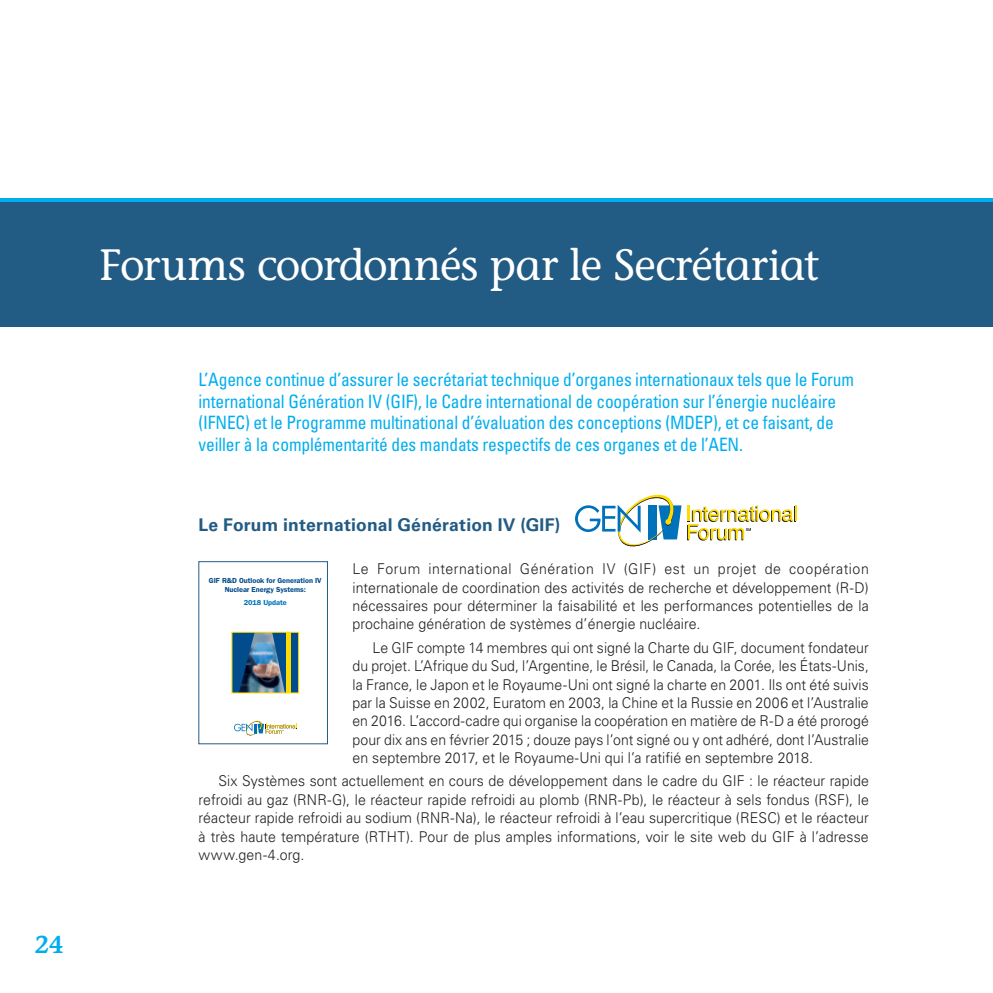
<style>
.page{position:relative;width:993px;height:993px;background:#fff}
.page>*{position:absolute;margin:0;border:0;box-sizing:border-box;transform-origin:0 0}
._01_Titre_article{font:500 43.75px "Stone Informal Std";letter-spacing:-.015em;color:#fff}
.t1{font:600 24.5px "Stone Informal Std";color:#00aeef}
._01_s_texte_article{font:condensed 18.38px/21.9px "Univers LT Std";letter-spacing:-.01em;color:#00aeef;scale:.95 1}
._01_Titre_texte{font:700 17.5px "Univers LT Std";letter-spacing:.01em;color:#225b84}
._01_Texte_alinéa{font:300 14.88px/18.4px "Univers LT Std";letter-spacing:.005em;color:#231f20;text-align:justify;scale:.95 1}
._01_Texte_ss_alinéa{font:300 14.88px/18.4px "Univers LT Std";letter-spacing:.005em;color:#231f20;text-align:justify;scale:.95 1}
.t2{font:600 7.35px/8.8px "ITC Franklin Gothic Std";letter-spacing:-.005em;color:#014c8c;text-align:center}
.t3{font:600 7.35px "ITC Franklin Gothic Std";letter-spacing:-.005em;color:#0072bc}
</style>
<div class="page">
<div style="left:0;top:198px;width:992px;height:5px;background:#00aeef"></div>
<div style="left:0;top:203px;width:992px;height:124px;background:#225b84"></div>
<svg style="left:575px;top:494px;width:221px;height:53px"></svg>
<img style="left:254px;top:633px;width:18px;height:58px">
<svg style="left:272px;top:633px;width:25px;height:58px"></svg>
<svg style="left:233px;top:633px;width:21px;height:58px"></svg>
<div style="left:286px;top:632px;width:5px;height:60px;background:#ffdc01"></div>
<svg style="left:234px;top:720px;width:63px;height:16px"></svg>
<div style="left:231px;top:631px;width:68px;height:62px;border:1px solid #ffdc01"></div>
<h2 class="t1" style="left:35px;top:929px;width:30px">24</h2>
<p class="_01_Titre_article" style="left:99px;top:238px;width:720px">Forums coordonnés par le Secrétariat</p>
<p class="_01_s_texte_article" style="left:198px;top:368px;width:691px">L’Agence continue d’assurer le secrétariat technique d’organes internationaux tels que le Forum international Génération IV (GIF), le Cadre international de coopération sur l’énergie nucléaire (IFNEC) et le Programme multinational d’évaluation des conceptions (MDEP), et ce faisant, de veiller à la complémentarité des mandats respectifs de ces organes et de l’AEN.</p>
<p class="_01_Titre_texte" style="left:198px;top:514px;width:363px">Le Forum international Génération IV (GIF)</p>
<p class="_01_Texte_ss_alinéa" style="left:352px;top:559px;width:545px">Le Forum international Génération IV (GIF) est un projet de coopération internationale de coordination des activités de recherche et développement (R-D) nécessaires pour déterminer la faisabilité et les performances potentielles de la prochaine génération de systèmes d’énergie nucléaire.</p>
<p class="_01_Texte_alinéa" style="left:352px;top:638px;width:545px;text-indent:20px">Le GIF compte 14 membres qui ont signé la Charte du GIF, document fondateur du projet. L’Afrique du Sud, l’Argentine, le Brésil, le Canada, la Corée, les États-Unis, la France, le Japon et le Royaume-Uni ont signé la charte en 2001. Ils ont été suivis par la Suisse en 2002, Euratom en 2003, la Chine et la Russie en 2006 et l’Australie en 2016. L’accord-cadre qui organise la coopération en matière de R-D a été prorogé pour dix ans en février 2015 ; douze pays l’ont signé ou y ont adhéré, dont l’Australie en septembre 2017, et le Royaume-Uni qui l’a ratifié en septembre 2018.</p>
<p class="_01_Texte_alinéa" style="left:198px;top:771px;width:706px;text-indent:20px">Six Systèmes sont actuellement en cours de développement dans le cadre du GIF : le réacteur rapide refroidi au gaz (RNR-G), le réacteur rapide refroidi au plomb (RNR-Pb), le réacteur à sels fondus (RSF), le réacteur rapide refroidi au sodium (RNR-Na), le réacteur refroidi à l’eau supercritique (RESC) et le réacteur à très haute température (RTHT). Pour de plus amples informations, voir le site web du GIF à l’adresse www.gen-4.org.</p>
<p class="t2" style="left:209px;top:576px;width:114px">GIF R&amp;D Outlook for Generation IV<br>Nuclear Energy Systems:</p>
<p class="t3" style="left:244px;top:597px;width:45px">2018 Update</p>
</div>
